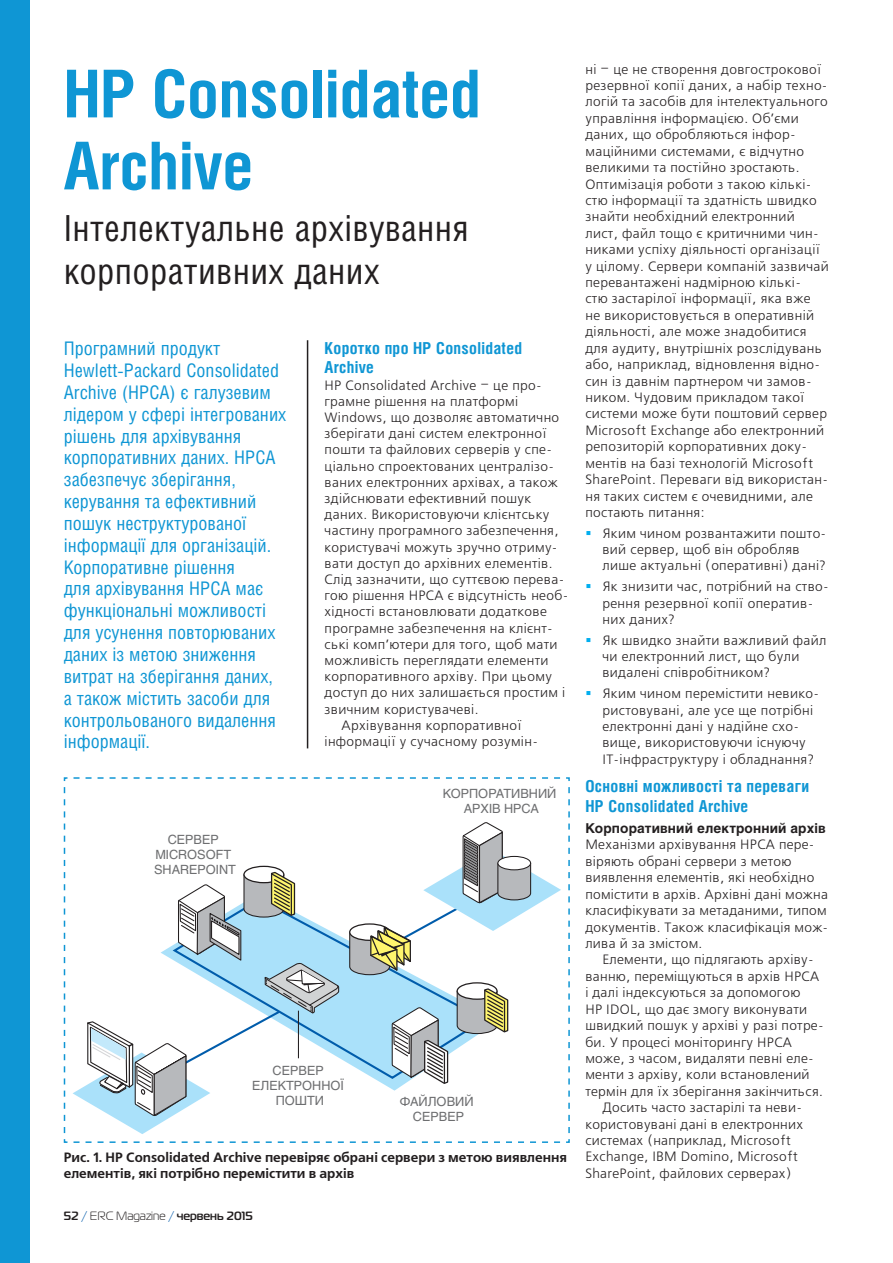
<style>
.page{position:relative;width:893px;height:1263px;background:#fff}
.page>*{position:absolute;margin:0;border:0;box-sizing:border-box;transform-origin:0 0}
.t1{font:700 66px/72px "Helios Cond";color:#0f96d4}
.t2{font:36px/43.2px "Helios Cond";letter-spacing:.01em;color:#231f20}
.t3{font:18.75px/21.9px "Helios Cond";color:#0f96d4}
.t4{font:700 16.5px/19.8px "Helios Cond";letter-spacing:.02em;color:#0f96d4}
.t5{font:13.5px/16.4px "Free Set C";letter-spacing:.025em;color:#231f20}
.t6{font:700 13.5px/16.2px "Free Set C";color:#231f20}
.t7{font:700 13.5px "Helios";letter-spacing:.01em;color:#231f20}
.t8{font:12.6px/15.1px "Helios";color:#6d6e70;text-align:center}
.t9{font:700 12px "Magistral C";color:#231f20}
.s1{font-weight:400;color:#005aaa}
.s2{font-weight:400}
.s3{color:#00aeef}
</style>
<div class="page">
<svg style="left:63px;top:777px;width:507px;height:366px"></svg>
<div style="left:0;top:0;width:30px;height:1263px;background:#0f96d4"></div>
<hr style="left:307px;top:340px;width:1px;height:408px;background:#231f20">
<h1 class="t1" style="left:64px;top:56px;width:418px">HP Consolidated<br>Archive</h1>
<h2 class="t2" style="left:64px;top:210px;width:407px">Інтелектуальне архівування корпоративних даних</h2>
<p class="t3" style="left:64px;top:339px;width:224px">Програмний продукт<br>Hewlett-Packard Consolidated<br>Archive (HPCA) є галузевим лідером у сфері інтегрованих рішень для архівування корпоративних даних. HPCA забезпечує зберігання, керування та ефективний пошук неструктурованої інформації для організацій.<br>Корпоративне рішення<br>для архівування HPCA має функціональні можливості для усунення повторюваних даних із метою зниження витрат на зберігання даних,<br>а також містить засоби для контрольованого видалення інформації.</p>
<p class="t4" style="left:325px;top:337px;width:199px">Коротко про HP Consolidated<br>Archive</p>
<p class="t5" style="left:325px;top:377px;width:219px">HP Consolidated Archive – це про-</p>
<p class="t5" style="left:325px;top:394px;width:195px">грамне рішення на платформі</p>
<p class="t5" style="left:325px;top:410px;width:236px">Windows, що дозволяє автоматично</p>
<p class="t5" style="left:325px;top:426px;width:224px">зберігати дані систем електронної</p>
<p class="t5" style="left:325px;top:442px;width:229px">пошти та файлових серверів у спе-</p>
<p class="t5" style="left:325px;top:458px;width:231px">ціально спроектованих централізо-</p>
<p class="t5" style="left:325px;top:475px;width:235px">ваних електронних архівах, а також</p>
<p class="t5" style="left:325px;top:491px;width:208px">здійснювати ефективний пошук</p>
<p class="t5" style="left:325px;top:507px;width:226px">даних. Використовуючи клієнтську</p>
<p class="t5" style="left:325px;top:523px;width:235px">частину програмного забезпечення,</p>
<p class="t5" style="left:325px;top:539px;width:234px">користувачі можуть зручно отриму-</p>
<p class="t5" style="left:325px;top:556px;width:229px">вати доступ до архівних елементів.</p>
<p class="t5" style="left:325px;top:572px;width:241px">Слід зазначити, що суттєвою перева-</p>
<p class="t5" style="left:325px;top:588px;width:245px">гою рішення HPCA є відсутність необ-</p>
<p class="t5" style="left:325px;top:604px;width:224px">хідності встановлювати додаткове</p>
<p class="t5" style="left:325px;top:620px;width:230px">програмне забезпечення на клієнт-</p>
<p class="t5" style="left:325px;top:637px;width:235px">ські комп’ютери для того, щоб мати</p>
<p class="t5" style="left:325px;top:653px;width:225px">можливість переглядати елементи</p>
<p class="t5" style="left:325px;top:669px;width:229px">корпоративного архіву. При цьому</p>
<p class="t5" style="left:325px;top:685px;width:242px">доступ до них залишається простим і</p>
<p class="t5" style="left:325px;top:701px;width:155px">звичним користувачеві.</p>
<p class="t5" style="left:342px;top:718px;width:182px">Архівування корпоративної</p>
<p class="t5" style="left:325px;top:734px;width:215px">інформації у сучасному розумін-</p>
<p class="t8" style="left:154px;top:833px;width:83px">СЕРВЕР<br>MICROSOFT<br>SHAREPOINT</p>
<p class="t8" style="left:443px;top:787px;width:115px">КОРПОРАТИВНИЙ<br>АРХІВ HPCA</p>
<p class="t8" style="left:252px;top:1064px;width:93px">СЕРВЕР<br>ЕЛЕКТРОННОЇ<br>ПОШТИ</p>
<p class="t8" style="left:400px;top:1095px;width:75px">ФАЙЛОВИЙ<br>СЕРВЕР</p>
<p class="t6" style="left:64px;top:1150px;width:505px">Рис. 1. HP Consolidated Archive перевіряє обрані сервери з метою виявлення елементів, які потрібно перемістити в архів</p>
<p class="t9" style="left:64px;top:1212px;width:191px">52 <span class="s1">/</span> <span class="s2">ERC Magazine</span> <span class="s1">/</span> червень 2015</p>
<p class="t5" style="left:585px;top:61px;width:245px">ні – це не створення довгострокової резервної копії даних, а набір техно&shy;логій та засобів для інтелектуального управління інформацією. Об’єми даних, що обробляються інфор&shy;маційними системами, є відчутно великими та постійно зростають.<br>Оптимізація роботи з такою кількі&shy;стю інформації та здатність швидко знайти необхідний електронний лист, файл тощо є критичними чин&shy;никами успіху діяльності організації у цілому. Сервери компаній зазвичай перевантажені надмірною кількі-<br>стю застарілої інформації, яка вже<br>не використовується в оперативній діяльності, але може знадобитися для аудиту, внутрішніх розслідувань або, наприклад, відновлення відно&shy;син із давнім партнером чи замов&shy;ником. Чудовим прикладом такої системи може бути поштовий сервер Microsoft Exchange або електронний репозиторій корпоративних доку&shy;ментів на базі технологій Microsoft SharePoint. Переваги від використан&shy;ня таких систем є очевидними, але постають питання:</p>
<p class="t5" style="left:602px;top:525px;width:225px;text-indent:-17px"><span class="s3">▪</span> Яким чином розвантажити пошто&shy;вий сервер, щоб він обробляв лише актуальні (оперативні) дані?</p>
<p class="t5" style="left:602px;top:579px;width:228px;text-indent:-17px"><span class="s3">▪</span> Як знизити час, потрібний на ство&shy;рення резервної копії оператив&shy;них даних?</p>
<p class="t5" style="left:602px;top:632px;width:226px;text-indent:-17px"><span class="s3">▪</span> Як швидко знайти важливий файл чи електронний лист, що були видалені співробітником?</p>
<p class="t5" style="left:602px;top:686px;width:218px;text-indent:-17px"><span class="s3">▪</span> Яким чином перемістити невико&shy;ристовувані, але усе ще потрібні електронні дані у надійне схо&shy;вище, використовуючи існуючу<br>ІТ-інфраструктуру і обладнання?</p>
<p class="t4" style="left:585px;top:776px;width:225px">Основні можливості та переваги<br>HP Consolidated Archive</p>
<p class="t7" style="left:585px;top:823px;width:242px">Корпоративний електронний архів</p>
<p class="t5" style="left:585px;top:837px;width:244px">Механізми архівування HPCA пере&shy;віряють обрані сервери з метою виявлення елементів, які необхідно помістити в архів. Архівні дані можна класифікувати за метаданими, типом документів. Також класифікація мож&shy;лива й за змістом.</p>
<p class="t5" style="left:602px;top:952px;width:213px">Елементи, що підлягають архіву-</p>
<p class="t5" style="left:585px;top:969px;width:235px">ванню, переміщуються в архів HPCA</p>
<p class="t5" style="left:585px;top:985px;width:216px">і далі індексуються за допомогою</p>
<p class="t5" style="left:585px;top:1001px;width:223px">HP IDOL, що дає змогу виконувати</p>
<p class="t5" style="left:585px;top:1018px;width:240px">швидкий пошук у архіві у разі потре-</p>
<p class="t5" style="left:585px;top:1034px;width:208px">би. У процесі моніторингу HPCA</p>
<p class="t5" style="left:585px;top:1051px;width:230px">може, з часом, видаляти певні еле-</p>
<p class="t5" style="left:585px;top:1067px;width:226px">менти з архіву, коли встановлений</p>
<p class="t5" style="left:585px;top:1084px;width:239px">термін для їх зберігання закінчиться.</p>
<p class="t5" style="left:602px;top:1100px;width:201px">Досить часто застарілі та неви-</p>
<p class="t5" style="left:585px;top:1116px;width:219px">користовувані дані в електронних</p>
<p class="t5" style="left:585px;top:1133px;width:207px">системах (наприклад, Microsoft</p>
<p class="t5" style="left:585px;top:1149px;width:214px">Exchange, IBM Domino, Microsoft</p>
<p class="t5" style="left:585px;top:1166px;width:208px">SharePoint, файлових серверах)</p>
</div>
